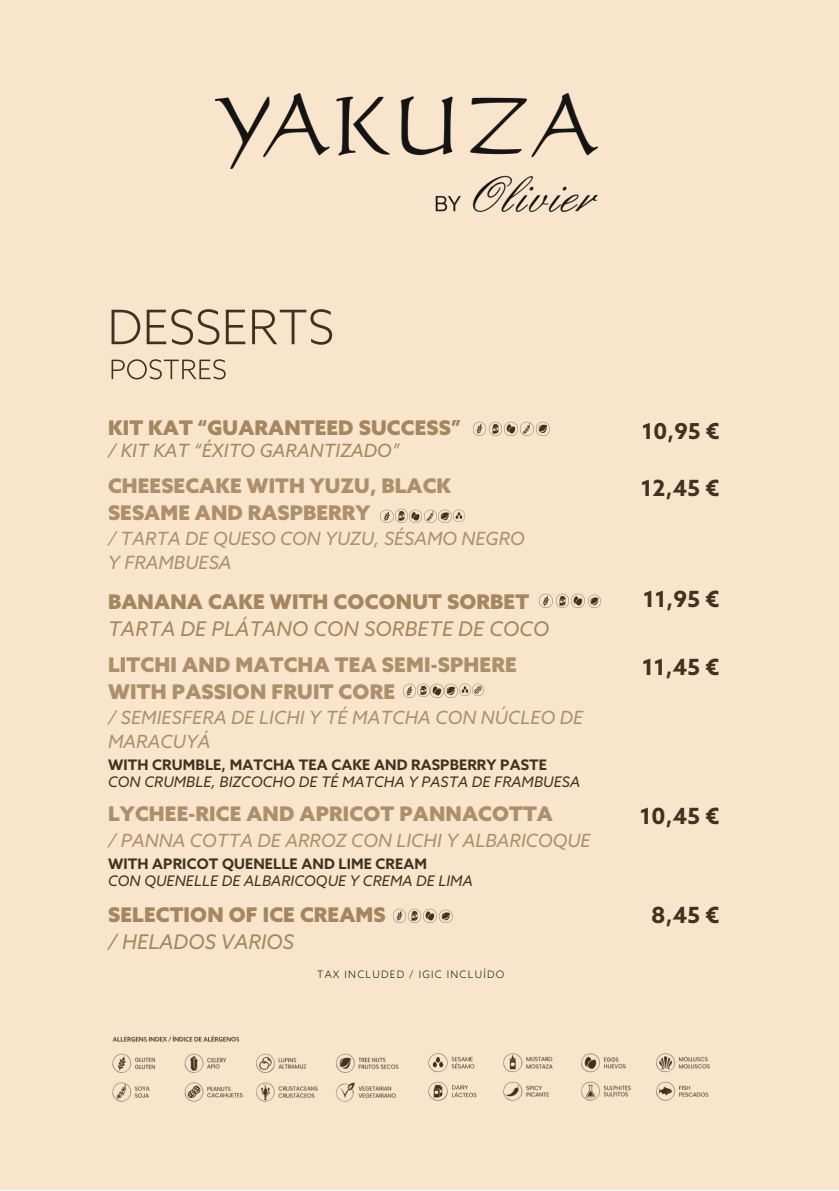
<style>
.page{position:relative;width:839px;height:1191px;background:#fff}
.page>*{position:absolute;margin:0;border:0;box-sizing:border-box;transform-origin:0 0}
.t1{font:700 22.4px "Azo Sans";letter-spacing:.01em;color:#433224}
.t2{font:700 22px "Azo Sans";color:#433224}
.t3{font:900 20.2px/27px "Azo Sans";letter-spacing:.01em;color:#ad8f6c}
.t4{font:900 20.2px/27.6px "Azo Sans";letter-spacing:.01em;color:#a5865e}
.t5{font:italic 20.2px/27.6px "Azo Sans";letter-spacing:.01em;color:#a5865e}
.t6{font:italic 18.2px/24px "Azo Sans";letter-spacing:.01em;color:#ad8f6c}
.t7{font:italic 18.2px "Azo Sans";letter-spacing:.005em;color:#a5865e}
.t8{font:italic 14.6px/17px "Azo Sans";letter-spacing:.01em;color:#433224}
.t9{font:300 10.2px "Azo Sans";letter-spacing:.12em;color:#151616}
.s1{font-weight:900;font-style:normal}
.s2{font-weight:700;font-style:normal}
.s3{font-weight:400;font-style:italic}
</style>
<div class="page">
<div style="left:0;top:0;width:838px;height:1190px;background:#f8e5cb"></div>
<svg style="left:111px;top:359px;width:115px;height:20px"></svg>
<svg style="left:111px;top:309px;width:221px;height:36px"></svg>
<img style="left:215px;top:93px;width:383px;height:119px">
<img style="left:112px;top:1035px;width:287px;height:67px">
<img style="left:428px;top:1053px;width:49px;height:48px">
<img style="left:503px;top:1053px;width:50px;height:48px">
<img style="left:581px;top:1053px;width:50px;height:48px">
<img style="left:656px;top:1053px;width:54px;height:48px">
<img style="left:473px;top:422px;width:13px;height:13px">
<svg style="left:489px;top:422px;width:12px;height:13px"></svg>
<img style="left:504px;top:422px;width:14px;height:13px">
<img style="left:536px;top:422px;width:14px;height:13px">
<svg style="left:521px;top:422px;width:13px;height:13px"></svg>
<svg style="left:540px;top:594px;width:28px;height:13px"></svg>
<img style="left:571px;top:594px;width:14px;height:13px">
<img style="left:588px;top:594px;width:13px;height:14px">
<svg style="left:393px;top:909px;width:44px;height:13px"></svg>
<img style="left:439px;top:909px;width:14px;height:14px">
<svg style="left:403px;top:684px;width:13px;height:13px"></svg>
<img style="left:417px;top:683px;width:27px;height:14px">
<svg style="left:445px;top:684px;width:39px;height:13px"></svg>
<img style="left:380px;top:509px;width:14px;height:14px">
<svg style="left:395px;top:509px;width:12px;height:13px"></svg>
<img style="left:409px;top:509px;width:43px;height:14px">
<svg style="left:453px;top:509px;width:12px;height:12px"></svg>
<p class="t4" style="left:108px;top:416px;width:354px">KIT KAT “GUARANTEED SUCCESS”</p>
<p class="t7" style="left:108px;top:442px;width:293px">/ KIT KAT “ÉXITO GARANTIZADO”</p>
<h1 class="t2" style="left:642px;top:419px;width:79px">10,95 €</h1>
<p class="t3" style="left:108px;top:474px;width:344px">CHEESECAKE WITH YUZU, BLACK<br>SESAME AND RASPBERRY</p>
<p class="t6" style="left:108px;top:528px;width:418px">/ TARTA DE QUESO CON YUZU, SÉSAMO NEGRO<br>Y FRAMBUESA</p>
<p class="t5" style="left:108px;top:589px;width:442px"><span class="s1">BANANA CAKE WITH COCONUT SORBET<br></span>TARTA DE PLÁTANO CON SORBETE DE COCO</p>
<p class="t1" style="left:643px;top:587px;width:78px">11,95 €</p>
<p class="t1" style="left:640px;top:476px;width:80px">12,45 €</p>
<h3 class="t3" style="left:108px;top:653px;width:410px">LITCHI AND MATCHA TEA SEMI-SPHERE<br>WITH PASSION FRUIT CORE</h3>
<h3 class="t6" style="left:108px;top:707px;width:476px">/ SEMIESFERA DE LICHI Y TÉ MATCHA CON NÚCLEO DE<br>MARACUYÁ</h3>
<h2 class="t8" style="left:108px;top:758px;width:473px"><span class="s2">WITH CRUMBLE, MATCHA TEA CAKE AND RASPBERRY PASTE<br></span>CON CRUMBLE, BIZCOCHO DE TÉ MATCHA Y PASTA DE FRAMBUESA</h2>
<p class="t3" style="left:108px;top:802px;width:446px">LYCHEE-RICE AND APRICOT PANNACOTTA</p>
<p class="t6" style="left:108px;top:830px;width:484px">/ PANNA COTTA DE ARROZ CON LICHI Y ALBARICOQUE</p>
<p class="t8" style="left:108px;top:857px;width:366px"><span class="s2">WITH APRICOT QUENELLE AND LIME CREAM<br></span>CON QUENELLE DE ALBARICOQUE Y CREMA DE LIMA</p>
<p class="t1" style="left:642px;top:655px;width:79px">11,45 €</p>
<p class="t1" style="left:639px;top:805px;width:81px">10,45 €</p>
<p class="t4" style="left:108px;top:902px;width:279px">SELECTION OF ICE CREAMS <span class="s3">/ HELADOS VARIOS</span></p>
<p class="t1" style="left:651px;top:904px;width:70px">8,45 €</p>
<p class="t9" style="left:317px;top:970px;width:189px">TAX INCLUDED / IGIC INCLUÍDO</p>
</div>
